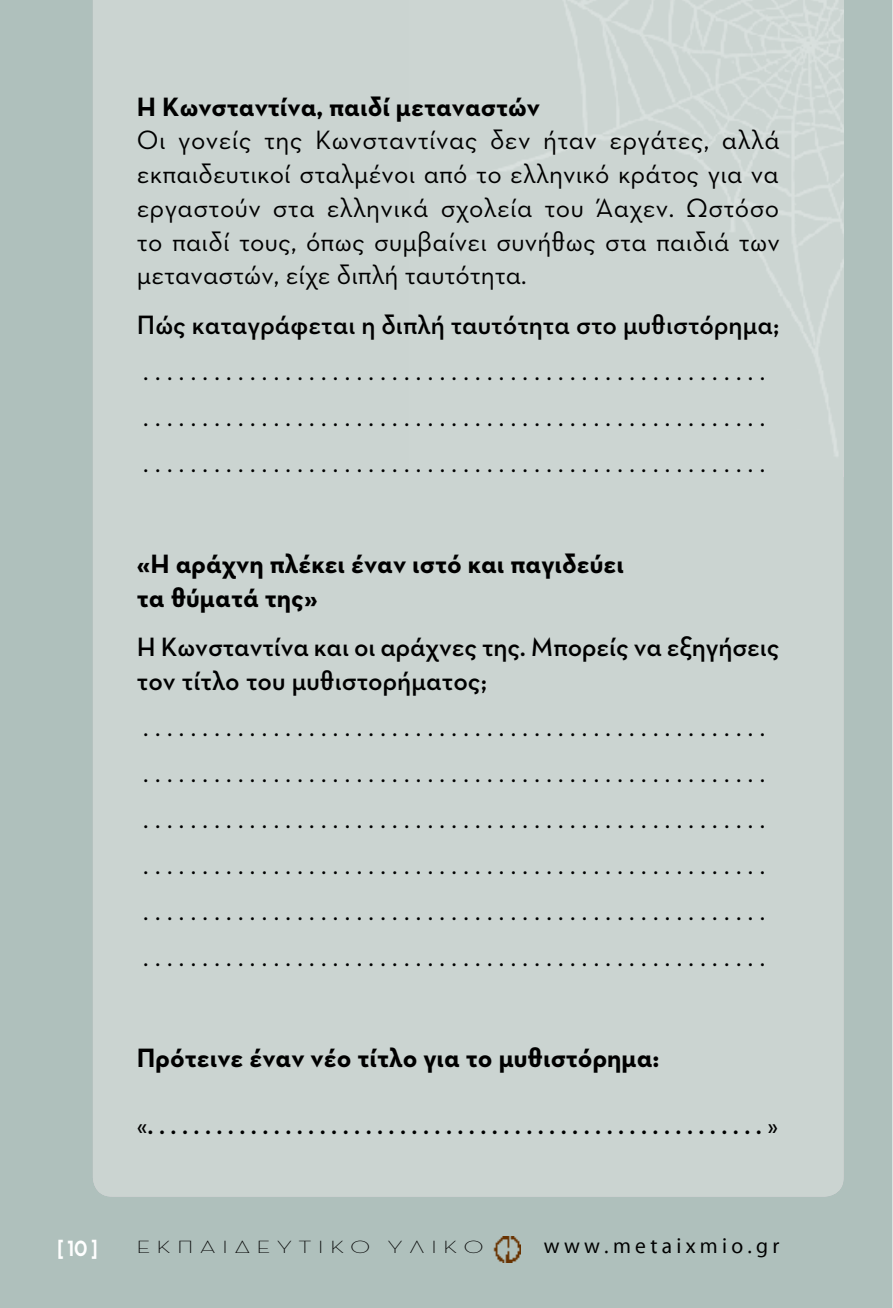
<style>
.page{position:relative;width:893px;height:1308px;background:#fff}
.page>*{position:absolute;margin:0;border:0;box-sizing:border-box;transform-origin:0 0}
.t1{font:27px/45.9px "Neutraface Text Book Alt";color:#000;text-align:justify}
.t2{font:27px/33.8px "Neutraface Text Demi Alt";color:#000}
.t3{font:700 27px/33.8px "Neutraface Text";color:#000}
.t4{font:700 22.5px "Neutraface Text";color:#fff;scale:.8 1}
.t5{font:21.6px "Myriad Greek";letter-spacing:.2em;color:#000}
.t6{font:300 18px "Neutraface Display";letter-spacing:.25em;color:#000;scale:1.39 1}
.s1{font-family:"Neutraface Text Book Alt"}
</style>
<div class="page">
<hr style="left:890px;top:0;width:3px;height:1307px;background:#dee3e1">
<div style="left:0;top:0;width:892px;height:1307px;background:#afc0bc"></div>
<div style="left:93px;top:0;width:750px;height:1196px;background:#cbd4d1"></div>
<div style="left:409px;top:0;width:434px;height:470px;background:#ccd5d2"></div>
<img style="left:493px;top:1236px;width:28px;height:26px">
<p class="t3" style="left:137px;top:87px;width:405px">Η Κωνσταντίνα, παιδί μεταναστών</p>
<p class="t1" style="left:137px;top:121px;width:645px;line-height:33.8px">Οι γονείς της Κωνσταντίνας δεν ήταν εργάτες, αλλά εκπαιδευτικοί σταλμένοι από το ελληνικό κράτος για να εργαστούν στα ελληνικά σχολεία του Άαχεν. Ωστόσο το παιδί τους, όπως συμβαίνει συνήθως στα παιδιά των μεταναστών, είχε διπλή ταυτότητα.</p>
<p class="t2" style="left:137px;top:306px;width:644px">Πώς καταγράφεται η διπλή ταυτότητα στο μυθιστόρημα;</p>
<p class="t1" style="left:143px;top:346px;width:623px">. . . . . . . . . . . . . . . . . . . . . . . . . . . . . . . . . . . . . . . . . . . . . . . . . . . . . . . . . . . . . . . . . . . . . . . . . . . . . . . . . . . . . . . . . . . . . . . . . . . . . . . . . . . . . . . . . . . . . . . . . . . . . . . . . . . . . . . . . . . . . . . . . . . . . . . . . . . . . . .</p>
<p class="t3" style="left:137px;top:545px;width:488px">«Η αράχνη πλέκει έναν ιστό και παγιδεύει τα θύματά της»</p>
<p class="t2" style="left:137px;top:628px;width:644px">Η Κωνσταντίνα και οι αράχνες της. Μπορείς να εξηγήσεις τον τίτλο του μυθιστορήματος;</p>
<p class="t1" style="left:143px;top:702px;width:623px">. . . . . . . . . . . . . . . . . . . . . . . . . . . . . . . . . . . . . . . . . . . . . . . . . . . . . . . . . . . . . . . . . . . . . . . . . . . . . . . . . . . . . . . . . . . . . . . . . . . . . . . . . . . . . . . . . . . . . . . . . . . . . . . . . . . . . . . . . . . . . . . . . . . . . . . . . . . . . . . . . . . . . . . . . . . . . . . . . . . . . . . . . . . . . . . . . . . . . . . . . . . . . . . . . . . . . . . . . . . . . . . . . . . . . . . . . . . . . . . . . . . . . . . . . . . . . . . . . . . . . . . . . . . . . . . . . . . . . . . . . . . . . . . . . . . . . . . . . . . . . . . . . . . . . . . . . . . . . .</p>
<p class="t3" style="left:137px;top:1038px;width:524px">Πρότεινε έναν νέο τίτλο για το μυθιστόρημα:</p>
<p class="t2" style="left:137px;top:1106px;width:643px"><span class="s1">«</span>......................................................<span class="s1">»</span></p>
<p class="t4" style="left:57px;top:1230px;width:52px">[ 10 ]</p>
<p class="t6" style="left:136px;top:1235px;width:251px">ΕΚΠΑΙΔΕΥΤΙΚO ΥΛΙΚO</p>
<p class="t5" style="left:544px;top:1235px;width:237px">www.metaixmio.gr</p>
</div>
